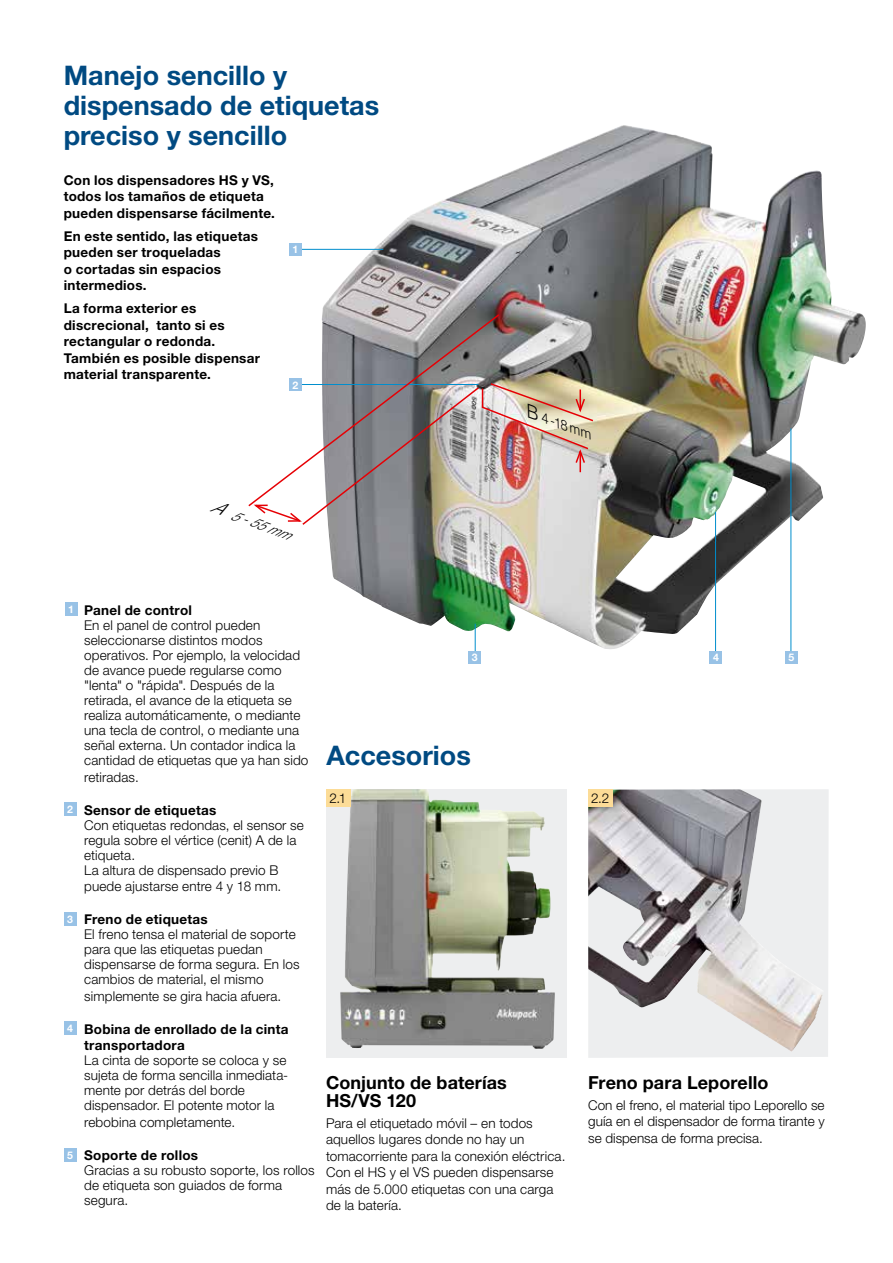
<style>
.page{position:relative;width:893px;height:1263px;background:#fff}
.page>*{position:absolute;margin:0;border:0;box-sizing:border-box;transform-origin:0 0}
.t1{font:700 27px/30px "Helvetica Neue";color:#004a82}
.t2{font:700 18px/18px "Helvetica Neue";letter-spacing:.005em;color:#000}
.t3{font:300 13.5px/15px "Helvetica Neue";letter-spacing:.01em;color:#000}
.t4{font:700 13.5px/16.5px "Helvetica Neue";letter-spacing:.02em;color:#000}
.t5{font:italic 300 13.5px "Helvetica Neue";color:#000}
.t6{font:700 10.5px "Helvetica Neue";color:#fff}
.s1{font-size:18px}
</style>
<div class="page">
<img style="left:322px;top:125px;width:544px;height:526px">
<hr style="left:295px;top:249px;width:88px;height:1px;background:#008ecd">
<svg style="left:475px;top:624px;width:1px;height:27px"></svg>
<div style="left:289px;top:243px;width:13px;height:13px;background:#98c2e6"></div>
<div style="left:468px;top:651px;width:13px;height:12px;background:#98c2e6"></div>
<hr style="left:715px;top:512px;width:1px;height:145px;background:#008ecd">
<div style="left:709px;top:651px;width:13px;height:12px;background:#98c2e6"></div>
<hr style="left:790px;top:428px;width:1px;height:225px;background:#008ecd">
<div style="left:785px;top:651px;width:13px;height:12px;background:#98c2e6"></div>
<svg style="left:248px;top:313px;width:253px;height:194px"></svg>
<img style="left:252px;top:382px;width:343px;height:144px">
<svg style="left:588px;top:789px;width:241px;height:269px;fill:#edeeef"></svg>
<img style="left:588px;top:789px;width:236px;height:263px">
<div style="left:326px;top:789px;width:241px;height:269px;background:#edeeef"></div>
<img style="left:340px;top:789px;width:215px;height:260px">
<div style="left:326px;top:789px;width:24px;height:17px;background:#fcdc97"></div>
<div style="left:588px;top:789px;width:24px;height:17px;background:#fcdc97"></div>
<div style="left:65px;top:603px;width:13px;height:13px;background:#98c2e6"></div>
<div style="left:64px;top:802px;width:13px;height:14px;background:#98c2e6"></div>
<div style="left:64px;top:912px;width:13px;height:13px;background:#98c2e6"></div>
<div style="left:64px;top:1022px;width:13px;height:13px;background:#98c2e6"></div>
<div style="left:64px;top:1149px;width:13px;height:13px;background:#98c2e6"></div>
<svg style="left:514px;top:251px;width:8px;height:4px"></svg>
<h1 class="t1" style="left:64px;top:63px;width:317px">Manejo sencillo y dispensado de etiquetas preciso y sencillo</h1>
<p class="t4" style="left:64px;top:173px;width:213px">Con los dispensadores HS y VS, todos los tamaños de etiqueta pueden dispensarse fácilmente.</p>
<p class="t4" style="left:64px;top:229px;width:196px">En este sentido, las etiquetas pueden ser troqueladas<br>o cortadas sin espacios intermedios.</p>
<p class="t4" style="left:64px;top:301px;width:198px">La forma exterior es discrecional, tanto si es rectangular o redonda.<br>También es posible dispensar material transparente.</p>
<p class="t6" style="left:293px;top:246px;width:7px">1</p>
<p class="t6" style="left:293px;top:381px;width:7px">2</p>
<p class="t5" style="left:213px;top:502px;width:84px;rotate:20deg"><span class="s1">A</span> 5 - 55 mm</p>
<p class="t5" style="left:530px;top:407px;width:70px;rotate:20deg"><span class="s1">B</span> 4 - 18 mm</p>
<p class="t6" style="left:68px;top:606px;width:7px">1</p>
<p class="t6" style="left:67px;top:806px;width:7px">2</p>
<p class="t6" style="left:67px;top:915px;width:7px">3</p>
<p class="t6" style="left:67px;top:1025px;width:7px">4</p>
<p class="t6" style="left:67px;top:1152px;width:7px">5</p>
<p class="t4" style="left:84px;top:603px;width:109px">Panel de control</p>
<p class="t3" style="left:84px;top:619px;width:226px">En el panel de control pueden seleccionarse distintos modos operativos. Por ejemplo, la velocidad de avance puede regularse como "lenta" o "rápida". Después de la retirada, el avance de la etiqueta se realiza automáticamente, o mediante una tecla de control, o mediante una señal externa. Un contador indica la cantidad de etiquetas que ya han sido</p>
<p class="t3" style="left:84px;top:771px;width:56px">retiradas.</p>
<p class="t4" style="left:84px;top:803px;width:134px">Sensor de etiquetas</p>
<p class="t3" style="left:84px;top:819px;width:221px">Con etiquetas redondas, el sensor se regula sobre el vértice (cenit) A de la etiqueta.<br>La altura de dispensado previo B</p>
<p class="t3" style="left:84px;top:880px;width:199px">puede ajustarse entre 4 y 18 mm.</p>
<p class="t4" style="left:84px;top:912px;width:125px">Freno de etiquetas</p>
<p class="t3" style="left:84px;top:928px;width:217px">El freno tensa el material de soporte para que las etiquetas puedan dispensarse de forma segura. En los cambios de material, el mismo</p>
<p class="t3" style="left:84px;top:990px;width:199px">simplemente se gira hacia afuera.</p>
<p class="t4" style="left:84px;top:1022px;width:206px">Bobina de enrollado de la cinta transportadora</p>
<p class="t3" style="left:84px;top:1054px;width:206px">La cinta de soporte se coloca y se sujeta de forma sencilla inmediata&shy;mente por detrás del borde dispensador. El potente motor la</p>
<p class="t3" style="left:84px;top:1116px;width:153px">rebobina completamente.</p>
<p class="t4" style="left:84px;top:1148px;width:115px">Soporte de rollos</p>
<p class="t3" style="left:84px;top:1164px;width:232px">Gracias a su robusto soporte, los rollos de etiqueta son guiados de forma segura.</p>
<p class="t6" style="left:472px;top:653px;width:7px">3</p>
<p class="t6" style="left:713px;top:653px;width:7px">4</p>
<p class="t6" style="left:788px;top:653px;width:7px">5</p>
<h1 class="t1" style="left:326px;top:743px;width:146px">Accesorios</h1>
<p class="t3" style="left:330px;top:792px;width:18px">2.1</p>
<p class="t3" style="left:591px;top:792px;width:20px">2.2</p>
<h2 class="t2" style="left:326px;top:1075px;width:182px">Conjunto de baterías<br>HS/VS 120</h2>
<p class="t3" style="left:326px;top:1116px;width:241px;line-height:16.5px">Para el etiquetado móvil – en todos aquellos lugares donde no hay un tomacorriente para la conexión eléctrica.<br>Con el HS y el VS pueden dispensarse más de 5.000 etiquetas con una carga de la batería.</p>
<h2 class="t2" style="left:588px;top:1075px;width:182px">Freno para Leporello</h2>
<p class="t3" style="left:588px;top:1098px;width:238px;line-height:16.5px;text-align:justify">Con el freno, el material tipo Leporello se guía en el dispensador de forma tirante y se dispensa de forma precisa.</p>
</div>
